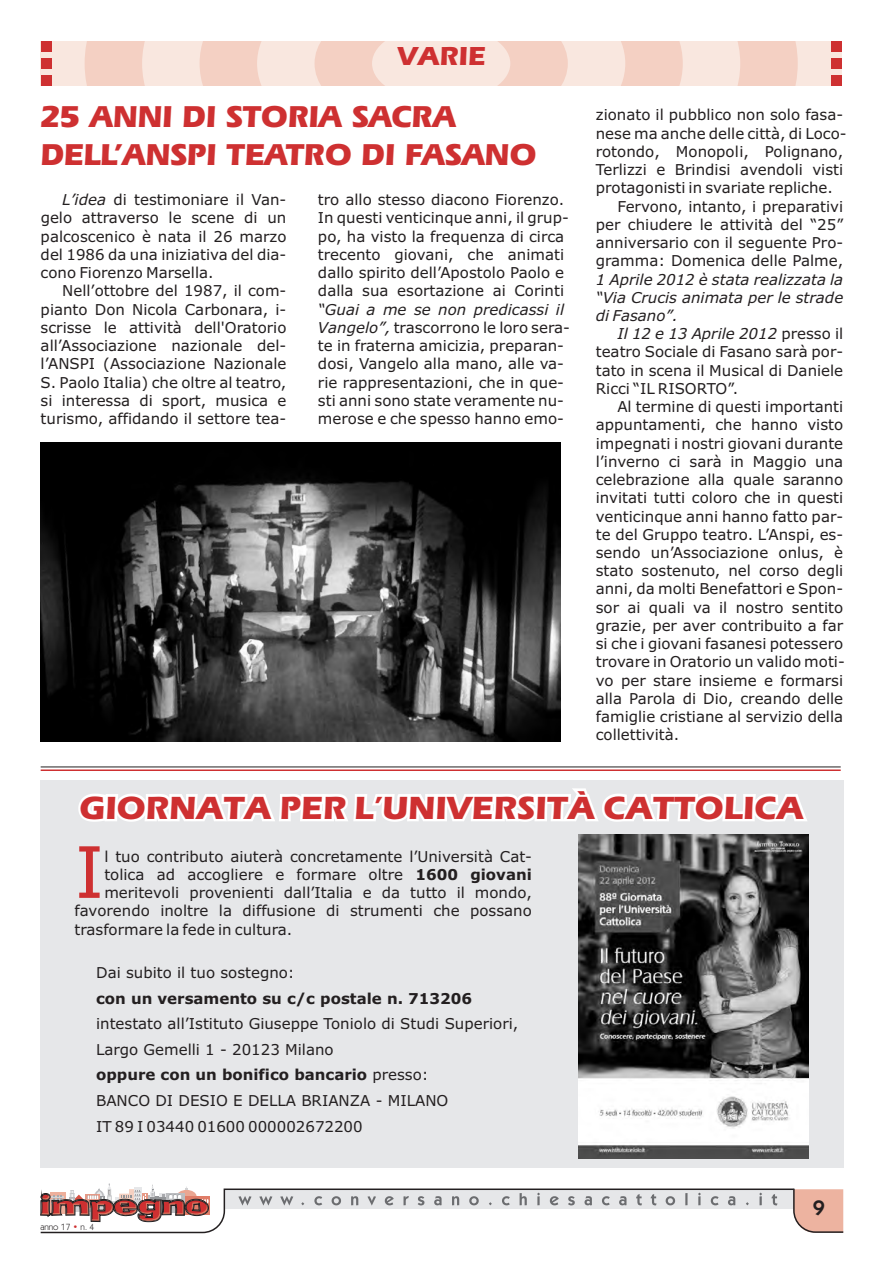
<style>
.page{position:relative;width:893px;height:1263px;background:#fff}
.page>*{position:absolute;margin:0;border:0;box-sizing:border-box;transform-origin:0 0}
.t1{font:70.95px "Verdana";color:#ce3031}
.t2{font:700 33.3px "Eras ITC";color:#ce3031}
.t3{font:700 31.5px/38.2px "Eras IT Cby BT";color:#ce3031}
.t4{font:700 27px "Eras ITC";color:#ce3031}
.t5{font:600 21px "Kabel IT Cby BT";color:#231f20}
.t6{font:15px/18.3px "Verdana";color:#231f20;text-align:justify}
.t7{font:italic 15px/18.3px "Verdana";color:#231f20;text-align:justify}
.t8{font:700 15px "Verdana";color:#231f20}
.t9{font:9px "Kabel IT Cby BT";color:#231f20}
.t10{font:9px "Kabel IT Cby BT";color:#ce3031}
.s1{font-style:italic}
.s2{font-weight:700}
</style>
<div class="page">
<svg style="left:40px;top:1183px;width:804px;height:51px"></svg>
<div style="left:40px;top:780px;width:803px;height:388px;background:#e6e7e9"></div>
<div style="left:41px;top:41px;width:801px;height:44px;background:#f9e7df"></div>
<svg style="left:85px;top:41px;width:713px;height:44px"></svg>
<div style="left:41px;top:41px;width:10px;height:11px;background:#ce3031"></div>
<div style="left:41px;top:75px;width:10px;height:11px;background:#ce3031"></div>
<div style="left:41px;top:58px;width:10px;height:11px;background:#ce3031"></div>
<div style="left:831px;top:41px;width:11px;height:11px;background:#ce3031"></div>
<div style="left:831px;top:75px;width:11px;height:11px;background:#ce3031"></div>
<div style="left:831px;top:58px;width:11px;height:11px;background:#ce3031"></div>
<hr style="left:41px;top:766px;width:800px;height:1px;background:#231f20">
<hr style="left:41px;top:769px;width:800px;height:2px;background:#ce3031">
<img style="left:41px;top:443px;width:519px;height:298px">
<svg style="left:78px;top:788px;width:729px;height:34px"></svg>
<img style="left:578px;top:835px;width:231px;height:323px">
<h3 class="t4" style="left:398px;top:46px;width:90px">VARIE</h3>
<h3 class="t3" style="left:41px;top:99px;width:497px">25 ANNI DI STORIA SACRA<br>DELL’ANSPI TEATRO DI FASANO</h3>
<p class="t6" style="left:318px;top:192px;width:252px;text-align:left">tro allo stesso diacono Fiorenzo.<br>In questi venticinque anni, il grup&shy;po, ha visto la frequenza di circa trecento giovani, che animati dallo spirito dell’Apostolo Paolo e dalla sua esortazione ai Corinti</p>
<p class="t6" style="left:318px;top:301px;width:254px;text-align:left"><span class="s1">“Guai a me se non predicassi il Vangelo”,</span> trascorrono le loro sera&shy;te in fraterna amicizia, preparan&shy;dosi, Vangelo alla mano, alle va&shy;rie rappresentazioni, che in que&shy;sti anni sono state veramente nu&shy;merose e che spesso hanno emo-</p>
<p class="t6" style="left:41px;top:192px;width:247px;text-indent:22px"><span class="s1">L’idea</span> di testimoniare il Van&shy;gelo attraverso le scene di un palcoscenico è nata il 26 marzo del 1986 da una iniziativa del dia&shy;cono Fiorenzo Marsella.</p>
<p class="t6" style="left:41px;top:283px;width:247px;text-indent:22px">Nell’ottobre del 1987, il com&shy;pianto Don Nicola Carbonara, i&shy;scrisse le attività dell'Oratorio all’Associazione nazionale del&shy;l’ANSPI (Associazione Nazionale S. Paolo Italia) che oltre al teatro, si interessa di sport, musica e turismo, affidando il settore tea-</p>
<p class="t6" style="left:596px;top:107px;width:249px">zionato il pubblico non solo fasa-</p>
<p class="t6" style="left:596px;top:125px;width:252px">nese ma anche delle città, di Loco-</p>
<p class="t6" style="left:596px;top:144px;width:249px">rotondo, Monopoli, Polignano,</p>
<p class="t6" style="left:596px;top:162px;width:249px">Terlizzi e Brindisi avendoli visti</p>
<p class="t6" style="left:596px;top:180px;width:239px">protagonisti in svariate repliche.</p>
<p class="t6" style="left:617px;top:198px;width:227px">Fervono, intanto, i preparativi</p>
<p class="t6" style="left:596px;top:216px;width:249px">per chiudere le attività del “25”</p>
<p class="t6" style="left:596px;top:235px;width:249px">anniversario con il seguente Pro-</p>
<p class="t6" style="left:596px;top:253px;width:249px">gramma: Domenica delle Palme,</p>
<p class="t7" style="left:596px;top:271px;width:249px">1 Aprile 2012 è stata realizzata la “Via Crucis animata per le strade di Fasano”.</p>
<p class="t6" style="left:596px;top:326px;width:249px;text-indent:22px"><span class="s1">Il 12 e 13 Aprile 2012</span> presso il teatro Sociale di Fasano sarà por&shy;tato in scena il Musical di Daniele Ricci “IL RISORTO”.</p>
<p class="t6" style="left:596px;top:399px;width:251px;text-indent:22px">Al termine di questi importanti appuntamenti, che hanno visto impegnati i nostri giovani durante l’inverno ci sarà in Maggio una celebrazione alla quale saranno invitati tutti coloro che in questi venticinque anni hanno fatto par&shy;te del Gruppo teatro. L’Anspi, es&shy;sendo un’Associazione onlus, è stato sostenuto, nel corso degli anni, da molti Benefattori e Spon&shy;sor ai quali va il nostro sentito grazie, per aver contribuito a far si che i giovani fasanesi potessero trovare in Oratorio un valido moti&shy;vo per stare insieme e formarsi alla Parola di Dio, creando delle famiglie cristiane al servizio della collettività.</p>
<h2 class="t2" style="left:80px;top:795px;width:726px">GIORNATA PER L’UNIVERSITÀ CATTOLICA</h2>
<h1 class="t1" style="left:75px;top:843px;width:31px">I</h1>
<p class="t6" style="left:104px;top:848px;width:429px">l tuo contributo aiuterà concretamente l’Università Cat-</p>
<p class="t6" style="left:104px;top:866px;width:429px">tolica ad accogliere e formare oltre <span class="s2">1600 giovani</span></p>
<p class="t6" style="left:104px;top:885px;width:429px">meritevoli provenienti dall’Italia e da tutto il mondo,</p>
<p class="t6" style="left:74px;top:903px;width:459px">favorendo inoltre la diffusione di strumenti che possano</p>
<p class="t6" style="left:74px;top:921px;width:219px">trasformare la fede in cultura.</p>
<p class="t6" style="left:96px;top:965px;width:200px">Dai subito il tuo sostegno:</p>
<p class="t8" style="left:96px;top:992px;width:378px">con un versamento su c/c postale n. 713206</p>
<p class="t6" style="left:96px;top:1012px;width:424px;line-height:25.5px;text-align:left">intestato all’Istituto Giuseppe Toniolo di Studi Superiori, Largo Gemelli 1 - 20123 Milano<br><span class="s2">oppure con un bonifico bancario</span> presso:<br>BANCO DI DESIO E DELLA BRIANZA - MILANO<br>IT 89 I 03440 01600 000002672200</p>
<p class="t9" style="left:40px;top:1223px;width:55px">anno 17 n. 4</p>
<p class="t10" style="left:73px;top:1223px;width:7px">•</p>
<h3 class="t5" style="left:813px;top:1199px;width:13px">9</h3>
</div>
